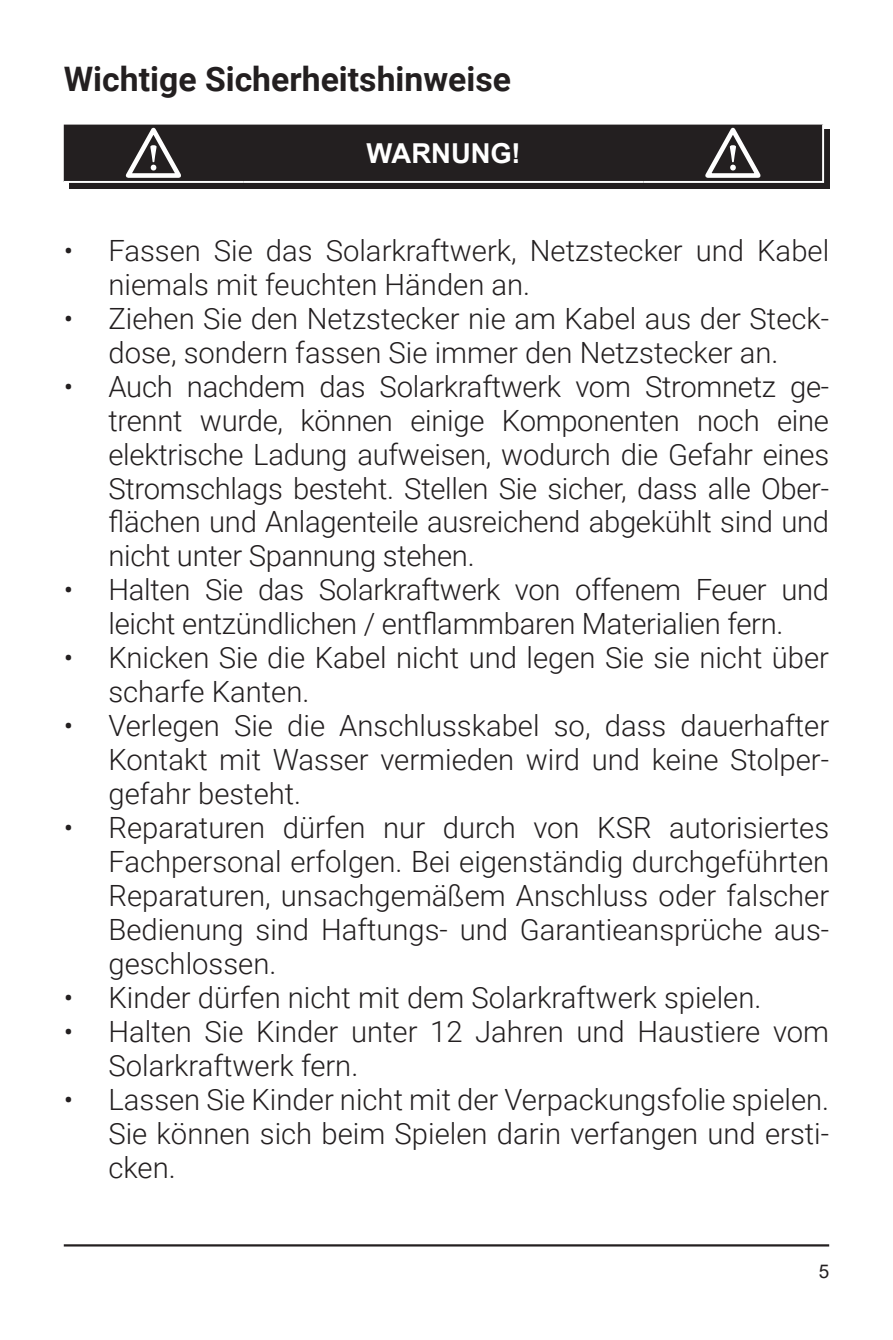
<style>
.page{position:relative;width:893px;height:1340px;background:#fff}
.page>*{position:absolute;margin:0;border:0;box-sizing:border-box;transform-origin:0 0}
.COPY_15pt{font:700 33.75px "Roboto";color:#231f20}
.t1{font:300 29.25px/34px "Roboto";color:#231f20;text-align:justify}
.t2{font:700 27.45px "Arial";letter-spacing:-.005em;color:#fff}
.t3{font:18.9px "Arial";color:#231f20}
</style>
<div class="page">
<hr style="left:64px;top:1244px;width:765px;height:2px;background:#231f20">
<div style="left:69px;top:130px;width:760px;height:59px;background:#231f20"></div>
<hr style="left:822px;top:125px;width:2px;height:56px;background:#fff">
<hr style="left:64px;top:181px;width:179px;height:2px;background:#fff">
<hr style="left:243px;top:181px;width:401px;height:2px;background:#fff">
<hr style="left:644px;top:181px;width:180px;height:2px;background:#fff">
<svg style="left:64px;top:124px;width:759px;height:58px"></svg>
<p class="COPY_15pt" style="left:64px;top:55px;width:449px">Wichtige Sicherheitshinweise</p>
<p class="t2" style="left:366px;top:134px;width:156px">WARNUNG!</p>
<p class="t1" style="left:108px;top:232px;width:722px;text-indent:-45px">• Fassen Sie das Solarkraftwerk, Netzstecker und Kabel niemals mit feuchten Händen an.</p>
<p class="t1" style="left:64px;top:300px;width:767px;text-align:center">• Ziehen Sie den Netzstecker nie am Kabel aus der Steck&shy;dose, sondern fassen Sie immer den Netzstecker an.</p>
<p class="t1" style="left:108px;top:368px;width:722px;text-indent:-45px">• Auch nachdem das Solarkraftwerk vom Stromnetz ge&shy;trennt wurde, können einige Komponenten noch eine elektrische Ladung aufweisen, wodurch die Gefahr eines Stromschlags besteht. Stellen Sie sicher, dass alle Ober&shy;flächen und Anlagenteile ausreichend abgekühlt sind und nicht unter Spannung stehen.</p>
<p class="t1" style="left:64px;top:572px;width:767px;text-align:center">• Halten Sie das Solarkraftwerk von offenem Feuer und leicht entzündlichen / entflammbaren Materialien fern.</p>
<p class="t1" style="left:108px;top:640px;width:722px;text-indent:-45px">• Knicken Sie die Kabel nicht und legen Sie sie nicht über scharfe Kanten.</p>
<p class="t1" style="left:108px;top:708px;width:722px;text-indent:-45px">• Verlegen Sie die Anschlusskabel so, dass dauerhafter Kontakt mit Wasser vermieden wird und keine Stolper&shy;gefahr besteht.</p>
<p class="t1" style="left:108px;top:810px;width:722px;text-indent:-45px">• Reparaturen dürfen nur durch von KSR autorisiertes Fachpersonal erfolgen. Bei eigenständig durchgeführten Reparaturen, unsachgemäßem Anschluss oder falscher Bedienung sind Haftungs- und Garantieansprüche aus&shy;geschlossen.</p>
<p class="t1" style="left:64px;top:979px;width:699px">• Kinder dürfen nicht mit dem Solarkraftwerk spielen.</p>
<p class="t1" style="left:108px;top:1013px;width:722px;text-indent:-45px">• Halten Sie Kinder unter 12 Jahren und Haustiere vom<br>Solarkraftwerk fern.</p>
<p class="t1" style="left:108px;top:1081px;width:722px;text-indent:-45px">• Lassen Sie Kinder nicht mit der Verpackungsfolie spielen.<br>Sie können sich beim Spielen darin verfangen und ersti&shy;cken.</p>
<p class="t3" style="left:819px;top:1258px;width:12px">5</p>
</div>
